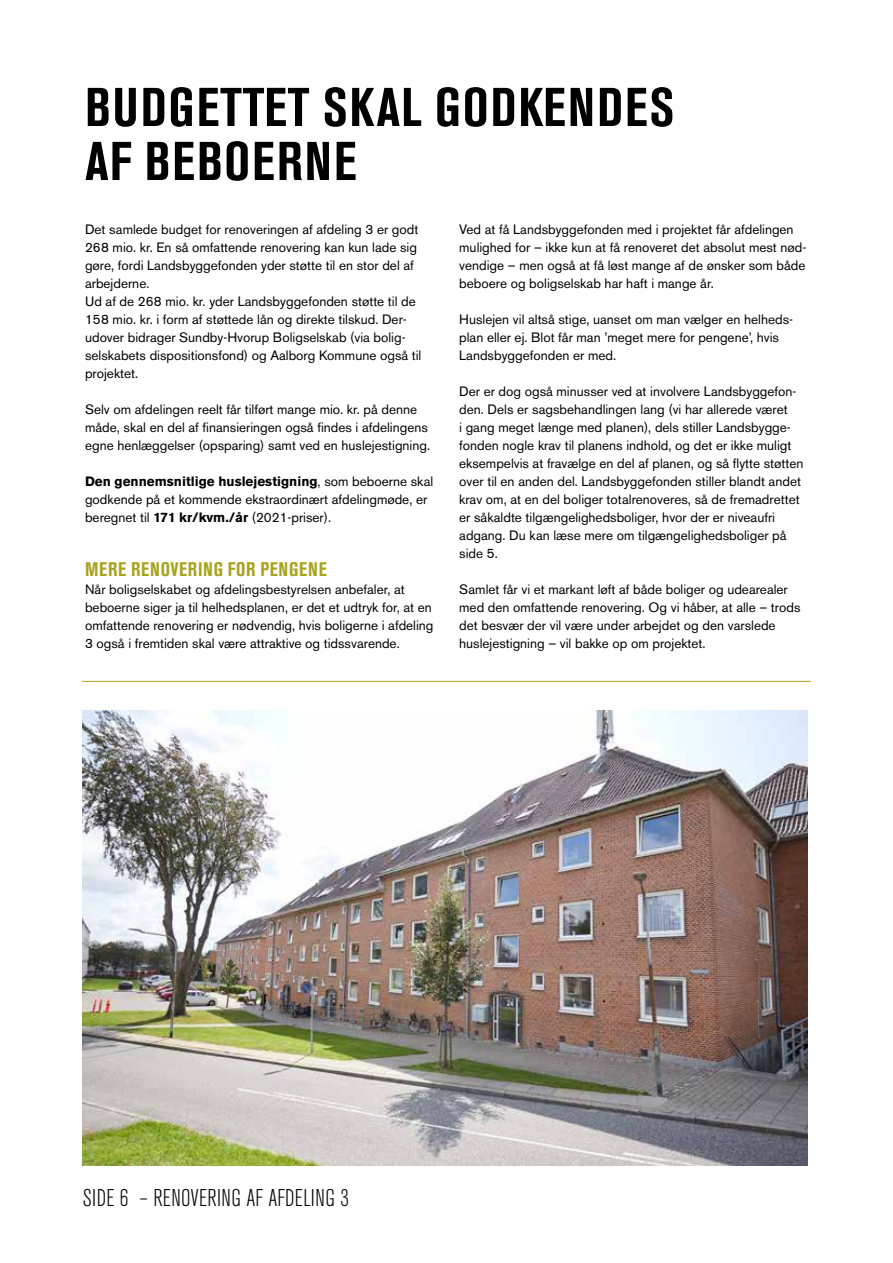
<style>
.page{position:relative;width:893px;height:1263px;background:#fff}
.page>*{position:absolute;margin:0;border:0;box-sizing:border-box;transform-origin:0 0}
.t1{font:700 condensed 54px/54px "Akzidenz Grotesk BE";letter-spacing:.035em;color:#000}
.t2{font:300 condensed 24px "Akzidenz Grotesk BE";letter-spacing:.015em;color:#000}
.t3{font:700 condensed 19.5px "Akzidenz Grotesk BE";letter-spacing:.035em;color:#a8a31e}
.t4{font:13.5px/18px "Akzidenz Grotesk BE";color:#000}
.s1{font-weight:700}
</style>
<div class="page">
<hr style="left:82px;top:681px;width:729px;height:1px;background:#a8a31e">
<img style="left:82px;top:710px;width:726px;height:455px">
<h1 class="t1" style="left:85px;top:81px;width:591px">BUDGETTET SKAL GODKENDES<br>AF BEBOERNE</h1>
<p class="t4" style="left:85px;top:220px;width:338px">Det samlede budget for renoveringen af afdeling 3 er godt 268 mio. kr. En så omfattende renovering kan kun lade sig gøre, fordi Landsbyggefonden yder støtte til en stor del af arbejderne.<br>Ud af de 268 mio. kr. yder Landsbyggefonden støtte til de 158 mio. kr. i form af støttede lån og direkte tilskud. Der&shy;udover bidrager Sundby-Hvorup Boligselskab (via bolig&shy;selskabets dispositionsfond) og Aalborg Kommune også til projektet.</p>
<p class="t4" style="left:85px;top:400px;width:347px">Selv om afdelingen reelt får tilført mange mio. kr. på denne måde, skal en del af finansieringen også findes i afdelingens egne henlæggelser (opsparing) samt ved en huslejestigning.</p>
<p class="t4" style="left:85px;top:472px;width:350px"><span class="s1">Den gennemsnitlige huslejestigning</span>, som beboerne skal godkende på et kommende ekstraordinært afdelingmøde, er beregnet til <span class="s1">171 kr/kvm./år</span> (2021-priser).</p>
<h3 class="t3" style="left:85px;top:558px;width:243px">MERE RENOVERING FOR PENGENE</h3>
<p class="t4" style="left:85px;top:580px;width:350px">Når boligselskabet og afdelingsbestyrelsen anbefaler, at beboerne siger ja til helhedsplanen, er det et udtryk for, at en omfattende renovering er nødvendig, hvis boligerne i afdeling 3 også i fremtiden skal være attraktive og tidssvarende.</p>
<p class="t4" style="left:459px;top:220px;width:349px">Ved at få Landsbyggefonden med i projektet får afdelingen mulighed for – ikke kun at få renoveret det absolut mest nød&shy;vendige – men også at få løst mange af de ønsker som både beboere og boligselskab har haft i mange år.</p>
<p class="t4" style="left:459px;top:310px;width:335px">Huslejen vil altså stige, uanset om man vælger en helheds&shy;plan eller ej. Blot får man ’meget mere for pengene’, hvis<br>Landsbyggefonden er med.</p>
<p class="t4" style="left:459px;top:382px;width:346px">Der er dog også minusser ved at involvere Landsbyggefon&shy;den. Dels er sagsbehandlingen lang (vi har allerede været<br>i gang meget længe med planen), dels stiller Landsbygge&shy;fonden nogle krav til planens indhold, og det er ikke muligt eksempelvis at fravælge en del af planen, og så flytte støtten over til en anden del. Landsbyggefonden stiller blandt andet krav om, at en del boliger totalrenoveres, så de fremadrettet er såkaldte tilgængelighedsboliger, hvor der er niveaufri adgang. Du kan læse mere om tilgængelighedsboliger på side 5.</p>
<p class="t4" style="left:459px;top:580px;width:343px">Samlet får vi et markant løft af både boliger og udearealer med den omfattende renovering. Og vi håber, at alle – trods det besvær der vil være under arbejdet og den varslede huslejestigning – vil bakke op om projektet.</p>
<h2 class="t2" style="left:83px;top:1185px;width:267px">SIDE 6 – RENOVERING AF AFDELING 3</h2>
</div>
